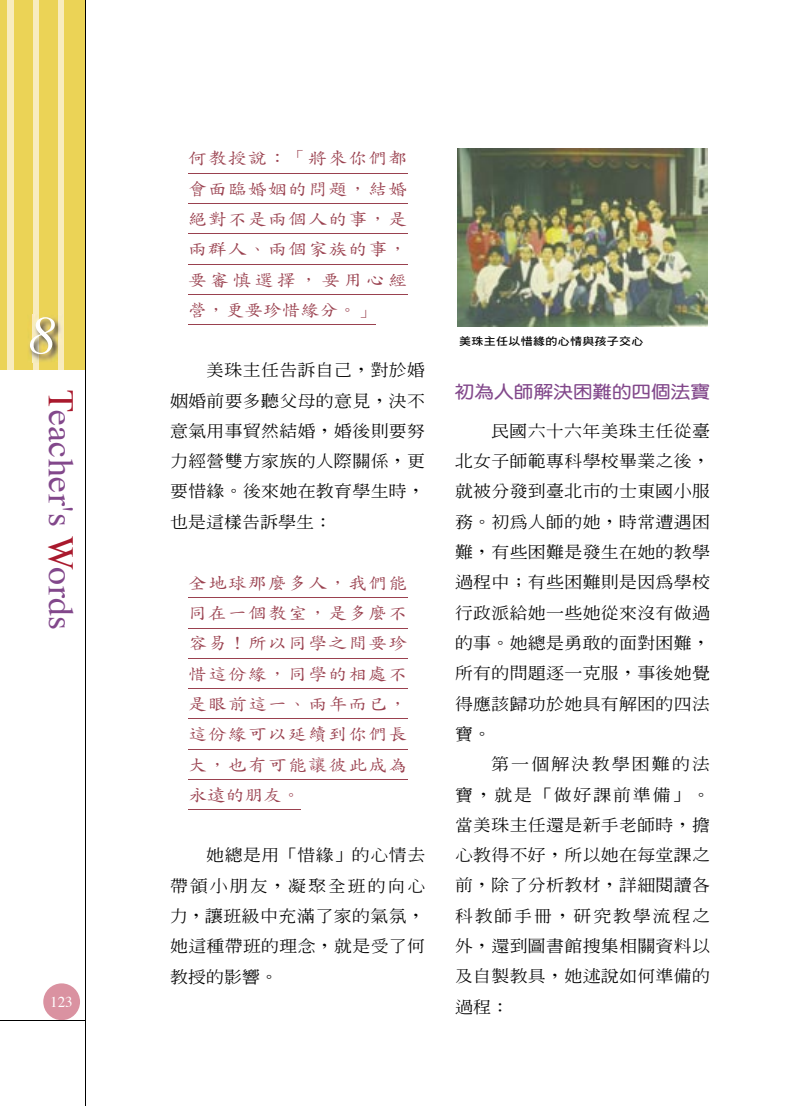
<style>
.page{position:relative;width:808px;height:1106px;background:#fff}
.page>*{position:absolute;margin:0;border:0;box-sizing:border-box;transform-origin:0 0}
.t1{font:italic 54px "Times";color:#fff}
.t2{font:36px "Times";letter-spacing:.01em;color:#82488b}
.t3{font:17.55px "DF Yuan Std W7";letter-spacing:.005em;color:#82488b;scale:1.11 1}
.t4{font:16.8px/30.3px "DF Kai Shu Std W5";letter-spacing:.07em;color:#9a414f;text-align:justify;scale:1.11 1}
.t5{font:500 16.2px/30.3px "Inn Ming";letter-spacing:.015em;color:#000;text-align:justify;scale:1.11 1}
.t6{font:15px "Times";color:#fff}
.t7{font:10.8px "DF Hei Std W7";letter-spacing:.025em;color:#000;scale:1.11 1}
.s1{color:#a9192d}
</style>
<div class="page">
<div style="left:0;top:0;width:85px;height:370px;background:#ebd356"></div>
<div style="left:8px;top:0;width:6px;height:370px;background:#f8ecbf"></div>
<div style="left:33px;top:0;width:6px;height:370px;background:#f8ecbf"></div>
<div style="left:58px;top:0;width:6px;height:370px;background:#f8ecbf"></div>
<hr style="left:85px;top:0;width:1px;height:1106px;background:#000">
<img style="left:29px;top:315px;width:32px;height:47px">
<img style="left:33px;top:315px;width:6px;height:47px">
<div style="left:43px;top:983px;width:37px;height:37px;background:#da92a1;border-radius:50%"></div>
<hr style="left:0;top:1020px;width:85px;height:1px;background:#000">
<hr style="left:188px;top:173px;width:219px;height:1px;background:#9a414f">
<hr style="left:188px;top:203px;width:219px;height:1px;background:#9a414f">
<hr style="left:188px;top:233px;width:219px;height:1px;background:#9a414f">
<hr style="left:188px;top:264px;width:219px;height:1px;background:#9a414f">
<hr style="left:188px;top:294px;width:219px;height:1px;background:#9a414f">
<hr style="left:188px;top:324px;width:188px;height:1px;background:#9a414f">
<hr style="left:188px;top:597px;width:219px;height:1px;background:#9a414f">
<hr style="left:188px;top:627px;width:219px;height:1px;background:#9a414f">
<hr style="left:188px;top:658px;width:219px;height:1px;background:#9a414f">
<hr style="left:188px;top:688px;width:219px;height:1px;background:#9a414f">
<hr style="left:188px;top:718px;width:219px;height:1px;background:#9a414f">
<hr style="left:188px;top:749px;width:219px;height:1px;background:#9a414f">
<hr style="left:188px;top:779px;width:219px;height:1px;background:#9a414f">
<hr style="left:188px;top:809px;width:113px;height:1px;background:#9a414f">
<img style="left:458px;top:149px;width:249px;height:177px">
<h1 class="t1" style="left:28px;top:302px;width:28px">8</h1>
<h2 class="t2" style="left:84px;top:390px;width:242px;rotate:90deg"><span class="s1">T</span>eacher's <span class="s1">W</span>ords</h2>
<p class="t6" style="left:50px;top:992px;width:24px">123</p>
<p class="t4" style="left:188px;top:143px;width:199px">何教授說：「將來你們都會面臨婚姻的問題，結婚絕對不是兩個人的事，是兩群人、兩個家族的事，要審慎選擇，要用心經營，更要珍惜緣分。」</p>
<p class="t5" style="left:170px;top:355px;width:231px;text-indent:36px">美珠主任告訴自己，對於婚姻婚前要多聽父母的意見，決不意氣用事貿然結婚，婚後則要努力經營雙方家族的人際關係，更要惜緣。後來她在教育學生時，也是這樣告訴學生：</p>
<p class="t4" style="left:188px;top:567px;width:199px">全地球那麼多人，我們能同在一個教室，是多麼不容易！所以同學之間要珍惜這份緣，同學的相處不是眼前這一、兩年而已，這份緣可以延續到你們長大，也有可能讓彼此成為永遠的朋友。</p>
<p class="t5" style="left:170px;top:839px;width:232px;text-indent:36px">她總是用「惜緣」的心情去帶領小朋友，凝聚全班的向心力，讓班級中充滿了家的氣氛，她這種帶班的理念，就是受了何教授的影響。</p>
<p class="t7" style="left:459px;top:335px;width:167px">美珠主任以惜緣的心情與孩子交心</p>
<p class="t3" style="left:455px;top:382px;width:231px">初為人師解決困難的四個法寶</p>
<p class="t5" style="left:455px;top:415px;width:231px;text-indent:36px">民國六十六年美珠主任從臺北女子師範專科學校畢業之後，就被分發到臺北市的士東國小服務。初為人師的她，時常遭遇困難，有些困難是發生在她的教學過程中；有些困難則是因為學校行政派給她一些她從來沒有做過的事。她總是勇敢的面對困難，所有的問題逐一克服，事後她覺得應該歸功於她具有解困的四法寶。</p>
<p class="t5" style="left:455px;top:748px;width:231px;text-indent:36px">第一個解決教學困難的法寶，就是「做好課前準備」。當美珠主任還是新手老師時，擔心教得不好，所以她在每堂課之前，除了分析教材，詳細閱讀各科教師手冊，研究教學流程之外，還到圖書館搜集相關資料以及自製教具，她述說如何準備的過程：</p>
</div>
